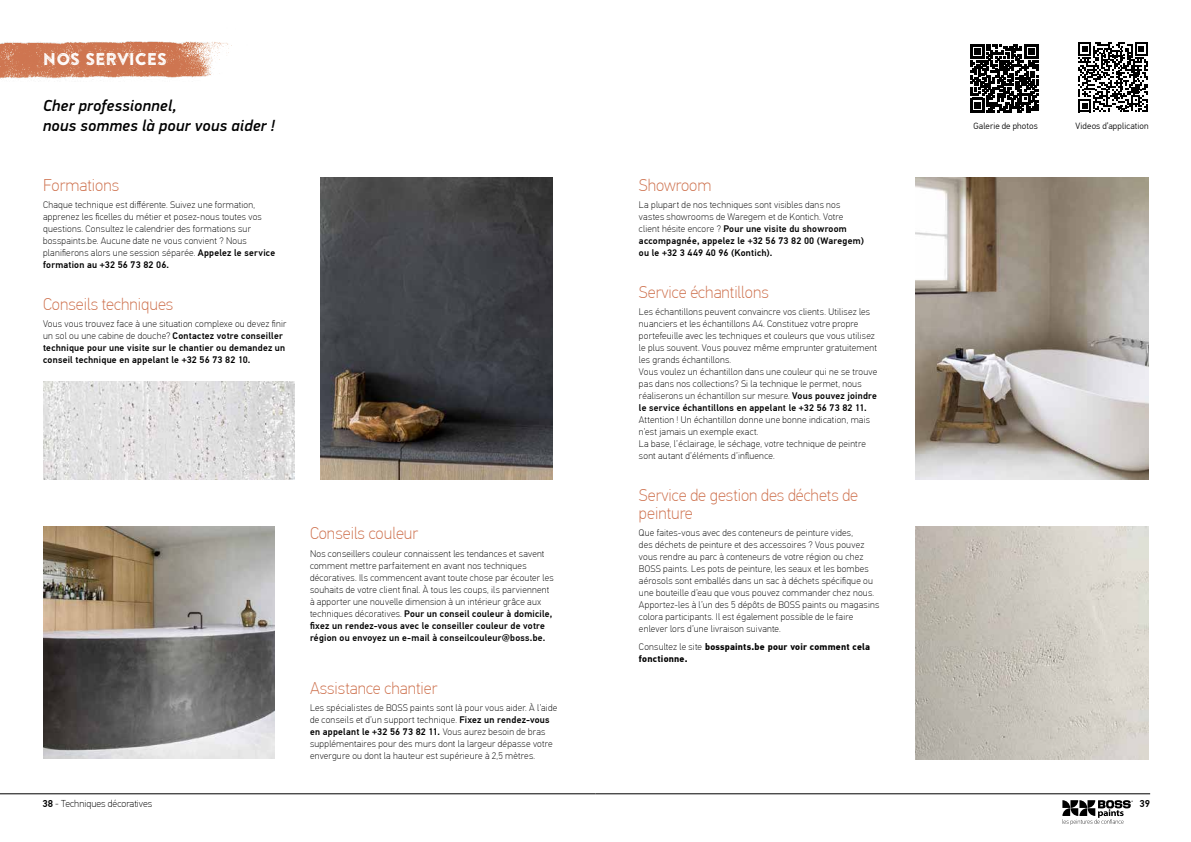
<style>
.page{position:relative;width:1191px;height:842px;background:#fff}
.page>*{position:absolute;margin:0;border:0;box-sizing:border-box;transform-origin:0 0}
.t1{font:100 17px/18px "PF Din Text Pro";color:#cd6f4b}
.t2{font:17px "Brandon Printed Two";color:#fff}
.t3{font:italic 500 16px/20px "PFDIN Display Pro";letter-spacing:.02em;color:#000}
.t4{font:100 10px "PF Din Text Pro";color:#000}
.t5{font:500 10px "PF Din Text Pro";color:#000}
.t6{font:100 9.5px/12px "PF Din Text Pro";letter-spacing:.02em;color:#000}
.t7{font:500 9.5px/12px "PF Din Text Pro";letter-spacing:.025em;color:#000}
.t8{font:700 9.5px/12px "PF Din Text Pro";letter-spacing:.02em;color:#000}
.t9{font:300 9px "PF Din Text Pro";letter-spacing:.015em;color:#000}
.s1{font-weight:500}
.s2{font-weight:100}
</style>
<div class="page">
<hr style="left:0;top:793px;width:595px;height:1px;background:#000">
<hr style="left:595px;top:793px;width:555px;height:1px;background:#000">
<svg style="left:1062px;top:800px;width:70px;height:25px"></svg>
<img style="left:916px;top:178px;width:232px;height:301px">
<img style="left:43px;top:381px;width:251px;height:98px">
<img style="left:320px;top:178px;width:233px;height:301px">
<img style="left:43px;top:527px;width:231px;height:232px">
<img style="left:0;top:41px;width:232px;height:39px">
<svg style="left:970px;top:44px;width:68px;height:68px"></svg>
<svg style="left:1078px;top:42px;width:70px;height:70px"></svg>
<img style="left:916px;top:527px;width:232px;height:233px">
<h1 class="t2" style="left:43px;top:49px;width:126px">NOS SERVICES</h1>
<h2 class="t3" style="left:43px;top:96px;width:233px">Cher professionnel,<br>nous sommes là pour vous aider !</h2>
<h1 class="t1" style="left:43px;top:176px;width:78px">Formations</h1>
<p class="t6" style="left:43px;top:199px;width:234px">Chaque technique est différente. Suivez une formation, apprenez les ficelles du métier et posez-nous toutes vos questions. Consultez le calendrier des formations sur bosspaints.be. Aucune date ne vous convient ? Nous planifierons alors une session séparée. <span class="s1">Appelez le service formation au +32 56 73 82 06.</span></p>
<h1 class="t1" style="left:43px;top:295px;width:132px">Conseils techniques</h1>
<p class="t7" style="left:43px;top:318px;width:245px"><span class="s2">Vous vous trouvez face à une situation complexe ou devez finir un sol ou une cabine de douche?</span> Contactez votre conseiller technique pour une visite sur le chantier ou demandez un conseil technique en appelant le +32 56 73 82 10.</p>
<h1 class="t1" style="left:310px;top:525px;width:110px">Conseils couleur</h1>
<p class="t6" style="left:310px;top:548px;width:245px">Nos conseillers couleur connaissent les tendances et savent comment mettre parfaitement en avant nos techniques décoratives. Ils commencent avant toute chose par écouter les souhaits de votre client final. À tous les coups, ils parviennent à apporter une nouvelle dimension à un intérieur grâce aux techniques décoratives. <span class="s1">Pour un conseil couleur à domicile, fixez un rendez-vous avec le conseiller couleur de votre région ou envoyez un e-mail à conseilcouleur@boss.be.</span></p>
<h1 class="t1" style="left:310px;top:679px;width:129px">Assistance chantier</h1>
<p class="t6" style="left:310px;top:702px;width:249px">Les spécialistes de BOSS paints sont là pour vous aider. À l’aide de conseils et d’un support technique. <span class="s1">Fixez un rendez-vous en appelant le +32 56 73 82 11.</span> Vous aurez besoin de bras supplémentaires pour des murs dont la largeur dépasse votre envergure ou dont la hauteur est supérieure à 2,5 mètres.</p>
<h1 class="t1" style="left:639px;top:176px;width:74px">Showroom</h1>
<p class="t6" style="left:639px;top:199px;width:226px">La plupart de nos techniques sont visibles dans nos vastes showrooms de Waregem et de Kontich. Votre client hésite encore ? <span class="s1">Pour une visite du showroom accompagnée, appelez le +32 56 73 82 00 (Waregem) ou le +32 3 449 40 96 (Kontich).</span></p>
<h1 class="t1" style="left:639px;top:283px;width:131px">Service échantillons</h1>
<p class="t6" style="left:639px;top:306px;width:240px">Les échantillons peuvent convaincre vos clients. Utilisez les nuanciers et les échantillons A4. Constituez votre propre portefeuille avec les techniques et couleurs que vous utilisez le plus souvent. Vous pouvez même emprunter gratuitement les grands échantillons.<br>Vous voulez un échantillon dans une couleur qui ne se trouve pas dans nos collections? Si la technique le permet, nous réaliserons un échantillon sur mesure. <span class="s1">Vous pouvez joindre le service échantillons en appelant le +32 56 73 82 11.</span></p>
<p class="t6" style="left:639px;top:414px;width:232px">Attention ! Un échantillon donne une bonne indication, mais n’est jamais un exemple exact.<br>La base, l’éclairage, le séchage, votre technique de peintre sont autant d’éléments d’influence.</p>
<h1 class="t1" style="left:639px;top:486px;width:221px">Service de gestion des déchets de peinture</h1>
<p class="t6" style="left:639px;top:527px;width:242px">Que faites-vous avec des conteneurs de peinture vides,<br>des déchets de peinture et des accessoires ? Vous pouvez vous rendre au parc à conteneurs de votre région ou chez BOSS paints. Les pots de peinture, les seaux et les bombes aérosols sont emballés dans un sac à déchets spécifique ou une bouteille d’eau que vous pouvez commander chez nous.<br>Apportez-les à l’un des 5 dépôts de BOSS paints ou magasins colora participants. Il est également possible de le faire enlever lors d’une livraison suivante.</p>
<p class="t8" style="left:639px;top:641px;width:233px"><span class="s2">Consultez le site</span> bosspaints.be pour voir comment cela fonctionne.</p>
<p class="t9" style="left:973px;top:121px;width:66px">Galerie de photos</p>
<p class="t9" style="left:1075px;top:121px;width:75px">Videos d’application</p>
<p class="t4" style="left:43px;top:798px;width:111px"><span class="s1">38</span> - Techniques décoratives</p>
<p class="t5" style="left:1139px;top:798px;width:12px">39</p>
</div>
